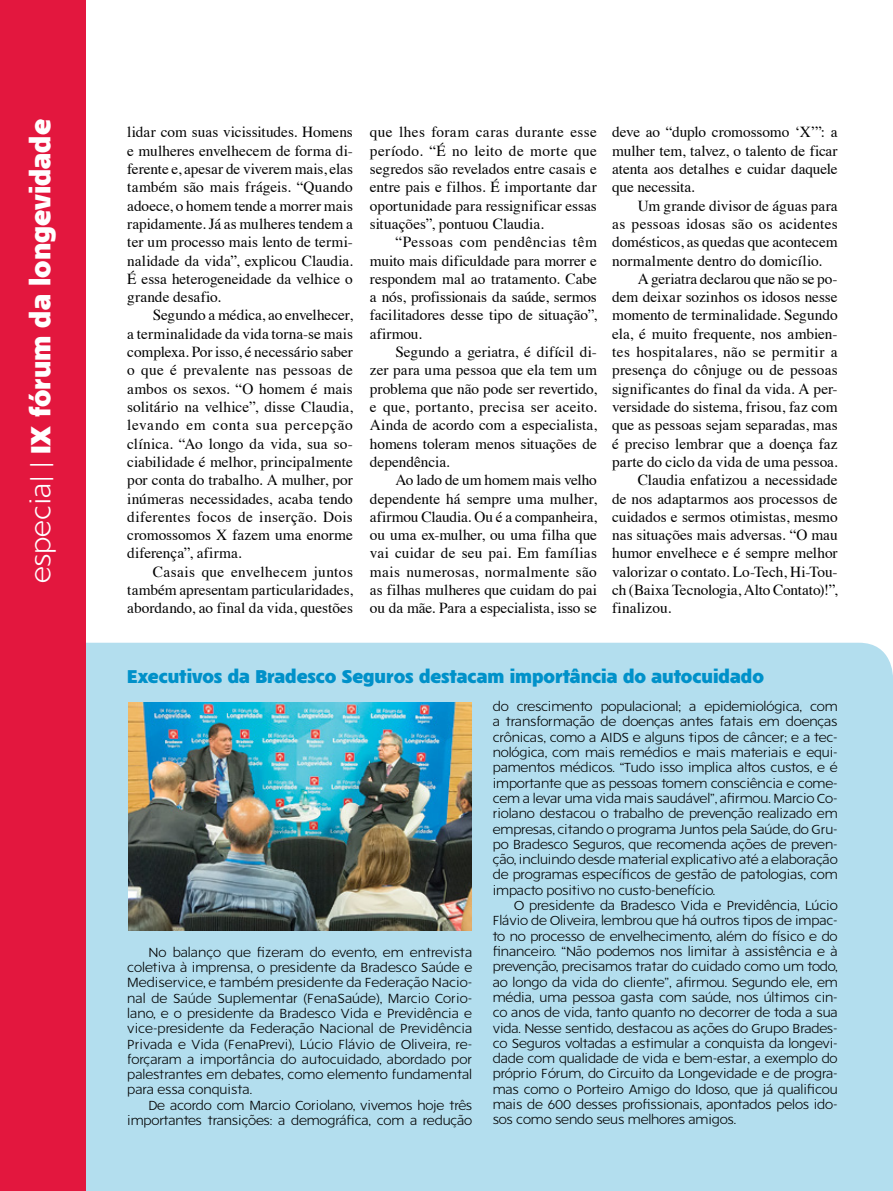
<style>
.page{position:relative;width:893px;height:1191px;background:#fff}
.page>*{position:absolute;margin:0;border:0;box-sizing:border-box;transform-origin:0 0}
.t1{font:27px "FR Hopper 730";color:#fff}
.Interti_Supl{font:18px "FR Hopper 730";color:#0091c9}
.Corpo_de_texto_padrã{font:15.3px/18.3px "Times";color:#000;text-align:justify}
.box{font:12.75px/15.3px "FR Hopper 330";letter-spacing:-.01em;color:#000;text-align:justify}
.s1{font-family:"FR Hopper 330"}
</style>
<div class="page">
<div style="left:86px;top:642px;width:807px;height:549px;background:#b3deee"></div>
<img style="left:128px;top:702px;width:343px;height:228px">
<div style="left:0;top:0;width:86px;height:1191px;background:#e3173e"></div>
<p class="t1" style="left:22px;top:583px;width:466px;rotate:-90deg"><span class="s1">especia| |</span> IX fórum da longevidade</p>
<p class="Corpo_de_texto_padrã" style="left:127px;top:122px;width:227px">lidar com suas vicissitudes. Homens e mulheres envelhecem de forma di&shy;ferente e, apesar de viverem mais, elas também são mais frágeis. “Quando adoece, o homem tende a morrer mais rapidamente. Já as mulheres tendem a ter um processo mais lento de termi&shy;nalidade da vida”, explicou Claudia.<br>É essa heterogeneidade da velhice o grande desafio.</p>
<p class="Corpo_de_texto_padrã" style="left:127px;top:305px;width:227px;text-indent:26px">Segundo a médica, ao envelhecer, a terminalidade da vida torna-se mais complexa. Por isso, é necessário saber o que é prevalente nas pessoas de ambos os sexos. “O homem é mais solitário na velhice”, disse Claudia, levando em conta sua percepção clínica. “Ao longo da vida, sua so&shy;ciabilidade é melhor, principalmente por conta do trabalho. A mulher, por inúmeras necessidades, acaba tendo diferentes focos de inserção. Dois cromossomos X fazem uma enorme diferença”, afirma.</p>
<p class="Corpo_de_texto_padrã" style="left:127px;top:561px;width:227px;text-indent:26px">Casais que envelhecem juntos também apresentam particularidades, abordando, ao final da vida, questões</p>
<p class="Corpo_de_texto_padrã" style="left:370px;top:122px;width:228px">que lhes foram caras durante esse período. “É no leito de morte que segredos são revelados entre casais e entre pais e filhos. É importante dar oportunidade para ressignificar essas situações”, pontuou Claudia.</p>
<p class="Corpo_de_texto_padrã" style="left:370px;top:232px;width:228px;text-indent:26px">“Pessoas com pendências têm muito mais dificuldade para morrer e respondem mal ao tratamento. Cabe a nós, profissionais da saúde, sermos facilitadores desse tipo de situação”, afirmou.</p>
<p class="Corpo_de_texto_padrã" style="left:370px;top:341px;width:228px;text-indent:26px">Segundo a geriatra, é difícil di&shy;zer para uma pessoa que ela tem um problema que não pode ser revertido, e que, portanto, precisa ser aceito.<br>Ainda de acordo com a especialista, homens toleram menos situações de dependência.</p>
<p class="Corpo_de_texto_padrã" style="left:370px;top:469px;width:229px;text-indent:26px">Ao lado de um homem mais velho dependente há sempre uma mulher, afirmou Claudia. Ou é a companheira, ou uma ex-mulher, ou uma filha que vai cuidar de seu pai. Em famílias mais numerosas, normalmente são as filhas mulheres que cuidam do pai ou da mãe. Para a especialista, isso se</p>
<p class="Corpo_de_texto_padrã" style="left:612px;top:122px;width:227px">deve ao “duplo cromossomo ‘X’”: a mulher tem, talvez, o talento de ficar atenta aos detalhes e cuidar daquele que necessita.</p>
<p class="Corpo_de_texto_padrã" style="left:612px;top:195px;width:227px;text-indent:26px">Um grande divisor de águas para as pessoas idosas são os acidentes domésticos, as quedas que acontecem normalmente dentro do domicílio.</p>
<p class="Corpo_de_texto_padrã" style="left:612px;top:268px;width:227px;text-indent:26px">A geriatra declarou que não se po&shy;dem deixar sozinhos os idosos nesse momento de terminalidade. Segundo ela, é muito frequente, nos ambien&shy;tes hospitalares, não se permitir a presença do cônjuge ou de pessoas significantes do final da vida. A per&shy;versidade do sistema, frisou, faz com que as pessoas sejam separadas, mas é preciso lembrar que a doença faz parte do ciclo da vida de uma pessoa.</p>
<p class="Corpo_de_texto_padrã" style="left:612px;top:469px;width:227px;text-indent:26px">Claudia enfatizou a necessidade de nos adaptarmos aos processos de cuidados e sermos otimistas, mesmo nas situações mais adversas. “O mau humor envelhece e é sempre melhor valorizar o contato. Lo-Tech, Hi-Tou&shy;ch (Baixa Tecnologia, Alto Contato)!”, finalizou.</p>
<p class="Interti_Supl" style="left:127px;top:664px;width:638px">Executivos da Bradesco Seguros destacam importância do autocuidado</p>
<p class="box" style="left:127px;top:944px;width:346px;text-indent:21px">No balanço que fizeram do evento, em entrevista coletiva à imprensa, o presidente da Bradesco Saúde e Mediservice, e também presidente da Federação Nacio&shy;nal de Saúde Suplementar (FenaSaúde), Marcio Corio&shy;lano, e o presidente da Bradesco Vida e Previdência e vice-presidente da Federação Nacional de Previdência Privada e Vida (FenaPrevi), Lúcio Flávio de Oliveira, re&shy;forçaram a importância do autocuidado, abordado por palestrantes em debates, como elemento fundamental para essa conquista.</p>
<p class="box" style="left:127px;top:1097px;width:346px;text-align:right">De acordo com Marcio Coriolano, vivemos hoje três importantes transições: a demográfica, com a redução</p>
<p class="box" style="left:493px;top:698px;width:346px">do crescimento populacional; a epidemiológica, com a transformação de doenças antes fatais em doenças crônicas, como a AIDS e alguns tipos de câncer; e a tec&shy;nológica, com mais remédios e mais materiais e equi&shy;pamentos médicos. “Tudo isso implica altos custos, e é importante que as pessoas tomem consciência e come&shy;cem a levar uma vida mais saudável”, afirmou. Marcio Co&shy;riolano destacou o trabalho de prevenção realizado em empresas, citando o programa Juntos pela Saúde, do Gru&shy;po Bradesco Seguros, que recomenda ações de preven&shy;ção, incluindo desde material explicativo até a elaboração de programas específicos de gestão de patologias, com impacto positivo no custo-benefício.</p>
<p class="box" style="left:493px;top:897px;width:346px;text-indent:21px">O presidente da Bradesco Vida e Previdência, Lúcio Flávio de Oliveira, lembrou que há outros tipos de impac&shy;to no processo de envelhecimento, além do físico e do financeiro. “Não podemos nos limitar à assistência e à prevenção, precisamos tratar do cuidado como um todo, ao longo da vida do cliente”, afirmou. Segundo ele, em média, uma pessoa gasta com saúde, nos últimos cin&shy;co anos de vida, tanto quanto no decorrer de toda a sua vida. Nesse sentido, destacou as ações do Grupo Brades&shy;co Seguros voltadas a estimular a conquista da longevi&shy;dade com qualidade de vida e bem-estar, a exemplo do próprio Fórum, do Circuito da Longevidade e de progra&shy;mas como o Porteiro Amigo do Idoso, que já qualificou mais de 600 desses profissionais, apontados pelos ido&shy;sos como sendo seus melhores amigos.</p>
</div>
